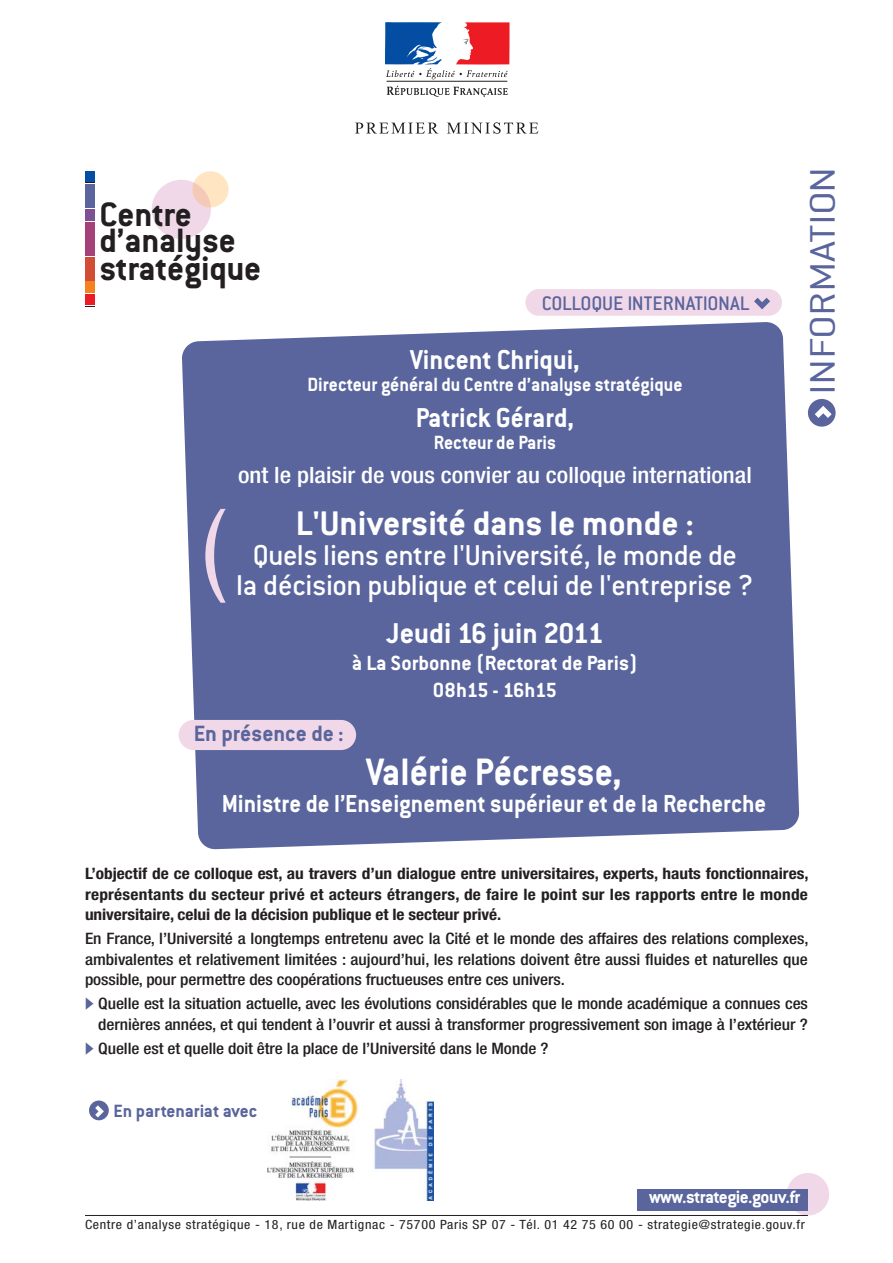
<style>
.page{position:relative;width:893px;height:1263px;background:#fff}
.page>*{position:absolute;margin:0;border:0;box-sizing:border-box;transform-origin:0 0}
.t1{font:condensed 104.4px "Helvetica Neue LT";color:#f1d8e8}
.t2{font:42px "Conduit ITCTT Bold";color:#fff;scale:.95 1}
.t3{font:39px "Conduit ITCTT Light";letter-spacing:-.02em;color:#59659c;scale:1.2 1}
.t4{font:37.5px "Conduit ITCTT Bold";color:#fff}
.t5{font:700 37.05px/27.9px "Conduit ITC";letter-spacing:-.005em;color:#231f20}
.t6{font:31.5px/30px "Conduit Md ITCTT Medium";letter-spacing:-.015em;color:#fff;text-align:center}
.t7{font:31.5px "Conduit ITCTT Bold";color:#fff}
.t8{font:30px "Conduit ITCTT Bold";color:#fff;scale:.95 1}
.t9{font:27px "Conduit ITCTT Bold";color:#fff;scale:.95 1}
.t10{font:24.3px "Conduit ITCTT Bold";color:#59659c}
.t11{font:500 condensed 22.5px "Helvetica Neue LT";color:#fff;scale:1.1 1}
.t12{font:22.5px/27px "Conduit ITCTT Bold";color:#fff;text-align:center}
.t13{font:21.6px "Conduit Md ITCTT Medium";letter-spacing:-.01em;color:#59659c}
.t14{font:21px "Conduit ITCTT Bold";color:#fff;scale:.95 1}
.t15{font:19.5px "Conduit ITCTT Bold";letter-spacing:-.025em;color:#fff}
.t16{font:19.5px "Conduit ITCTT Bold";color:#59659c}
.t17{font:500 condensed 15.75px/20.5px "Helvetica Neue LT";letter-spacing:-.005em;color:#231f20;text-align:justify;scale:1.1 1}
.t18{font:700 condensed 15.75px/20.5px "Helvetica Neue LT";letter-spacing:-.005em;color:#231f20;text-align:justify;scale:1.1 1}
.t19{font:condensed 12.75px "Helvetica Neue LT";letter-spacing:.045em;color:#231f20;scale:1.1 1}
.s1{font-family:"European Pi Three";font-weight:400;font-stretch:normal;color:#59659c}
</style>
<div class="page">
<div style="left:182px;top:322px;width:617px;height:527px;background:#59659c"></div>
<div style="left:787px;top:1173px;width:42px;height:42px;background:#f1d8e8;border-radius:50%"></div>
<div style="left:638px;top:1190px;width:170px;height:21px;background:#59659c"></div>
<div style="left:85px;top:171px;width:10px;height:10px;background:#034ea2"></div>
<div style="left:85px;top:295px;width:10px;height:10px;background:#ed1c24"></div>
<div style="left:85px;top:185px;width:10px;height:23px;background:#59659c"></div>
<div style="left:85px;top:209px;width:10px;height:12px;background:#7e5195"></div>
<div style="left:85px;top:222px;width:10px;height:34px;background:#a54078"></div>
<div style="left:85px;top:257px;width:10px;height:23px;background:#d34d35"></div>
<div style="left:85px;top:282px;width:10px;height:11px;background:#f5821f"></div>
<div style="left:152px;top:180px;width:59px;height:59px;background:#f1d8e8;border-radius:50%"></div>
<svg style="left:192px;top:171px;width:37px;height:36px"></svg>
<hr style="left:85px;top:1215px;width:723px;height:1px;background:#231f20">
<div style="left:385px;top:23px;width:124px;height:74px;background:linear-gradient(to right,#fefefe,#fefefe)"></div>
<svg style="left:355px;top:123px;width:84px;height:11px"></svg>
<svg style="left:447px;top:122px;width:91px;height:12px"></svg>
<svg style="left:387px;top:86px;width:121px;height:11px"></svg>
<hr style="left:387px;top:81px;width:120px;height:1px;background:#231f20">
<svg style="left:386px;top:23px;width:123px;height:56px"></svg>
<div style="left:525px;top:289px;width:257px;height:27px;background:#f1d8e8;border-radius:13px"></div>
<div style="left:808px;top:399px;width:28px;height:28px;background:#59659c;border-radius:50%"></div>
<svg style="left:754px;top:298px;width:16px;height:11px"></svg>
<svg style="left:815px;top:406px;width:17px;height:12px"></svg>
<div style="left:179px;top:720px;width:177px;height:30px;background:#f1d8e8;border-radius:15px"></div>
<img style="left:268px;top:1079px;width:165px;height:121px">
<div style="left:89px;top:1100px;width:20px;height:20px;background:#59659c;border-radius:50%"></div>
<svg style="left:95px;top:1105px;width:9px;height:12px"></svg>
<h3 class="t5" style="left:99px;top:205px;width:94px">Centre</h3>
<h3 class="t5" style="left:99px;top:230px;width:163px">d’analyse stratégique</h3>
<h3 class="t13" style="left:542px;top:296px;width:209px">COLLOQUE INTERNATIONAL</h3>
<h1 class="t1" style="left:201px;top:509px;width:27px">(</h1>
<h3 class="t8" style="left:410px;top:350px;width:180px">Vincent Chriqui,</h3>
<h3 class="t14" style="left:307px;top:378px;width:396px">Directeur général du Centre d’analyse stratégique</h3>
<h3 class="t8" style="left:416px;top:408px;width:168px">Patrick Gérard,</h3>
<h3 class="t14" style="left:434px;top:436px;width:130px">Recteur de Paris</h3>
<h3 class="t11" style="left:238px;top:467px;width:469px">ont le plaisir de vous convier au colloque international</h3>
<h3 class="t4" style="left:296px;top:511px;width:400px">L'Université dans le monde :</h3>
<h3 class="t6" style="left:236px;top:543px;width:519px">Quels liens entre l'Université, le monde de<br>la décision publique et celui de l'entreprise ?</h3>
<h3 class="t7" style="left:386px;top:623px;width:219px">Jeudi 16 juin 2011</h3>
<h3 class="t12" style="left:352px;top:652px;width:288px">à La Sorbonne (Rectorat de Paris)<br>08h15 - 16h15</h3>
<h3 class="t10" style="left:194px;top:726px;width:152px">En présence de :</h3>
<h2 class="t2" style="left:366px;top:758px;width:271px">Valérie Pécresse,</h2>
<h3 class="t9" style="left:222px;top:795px;width:575px">Ministre de l’Enseignement supérieur et de la Recherche</h3>
<h3 class="t3" style="left:799px;top:395px;width:192px;rotate:-90deg">INFORMATION</h3>
<p class="t18" style="left:85px;top:865px;width:659px">L’objectif de ce colloque est, au travers d’un dialogue entre universitaires, experts, hauts fonctionnaires, représentants du secteur privé et acteurs étrangers, de faire le point sur les rapports entre le monde universitaire, celui de la décision publique et le secteur privé.</p>
<p class="t17" style="left:85px;top:930px;width:659px">En France, l’Université a longtemps entretenu avec la Cité et le monde des affaires des relations complexes, ambivalentes et relativement limitées : aujourd’hui, les relations doivent être aussi fluides et naturelles que possible, pour permettre des coopérations fructueuses entre ces univers.</p>
<p class="t17" style="left:85px;top:995px;width:659px;text-align:right"><span class="s1">b</span> Quelle est la situation actuelle, avec les évolutions considérables que le monde académique a connues ces dernières années, et qui tendent à l’ouvrir et aussi à transformer progressivement son image à l’extérieur ?</p>
<p class="t17" style="left:85px;top:1039px;width:423px"><span class="s1">b</span> Quelle est et quelle doit être la place de l’Université dans le Monde ?</p>
<p class="t16" style="left:114px;top:1104px;width:145px">En partenariat avec</p>
<p class="t15" style="left:649px;top:1191px;width:153px">www.strategie.gouv.fr</p>
<p class="t19" style="left:85px;top:1220px;width:656px">Centre d’analyse stratégique - 18, rue de Martignac - 75700 Paris SP 07 - Tél. 01 42 75 60 00 - strategie@strategie.gouv.fr</p>
</div>
